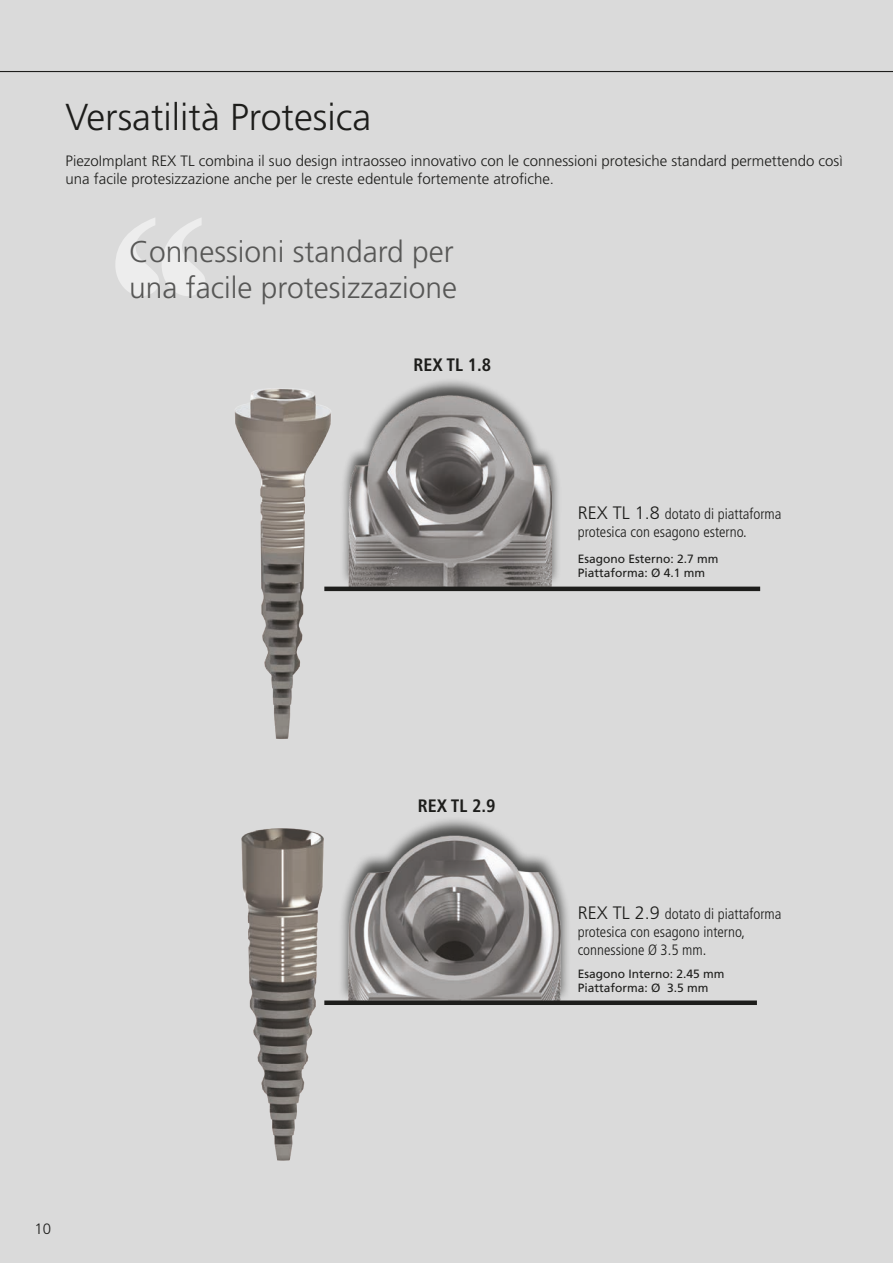
<style>
.page{position:relative;width:893px;height:1263px;background:#dadada}
.page>*{position:absolute;margin:0;border:0;box-sizing:border-box;transform-origin:0 0}
.t1{font:300 37.5px "Frutiger LT Std";color:#1d1d1b}
.t2{font:300 30px/36px "Frutiger LT Std";color:#575756}
.t3{font:700 condensed 18px "Frutiger LT Std";color:#1d1d1b}
.t4{font:300 15px/18px "Frutiger LT Std";color:#1d1d1b}
.t5{font:300 condensed 15px/18px "Frutiger LT Std";color:#1d1d1b}
.t6{font:12px/14.4px "Frutiger LT Std";color:#1d1d1b}
.s1{font-stretch:normal;font-size:18px}
</style>
<div class="page">
<hr style="left:0;top:71px;width:893px;height:1px;background:#1d1d1b">
<svg style="left:115px;top:218px;width:90px;height:78px"></svg>
<div style="left:339px;top:817px;width:232px;height:187px;background:#1d1d1b;opacity:.75"></div>
<img style="left:345px;top:835px;width:215px;height:165px">
<div style="left:340px;top:377px;width:222px;height:210px;background:#1d1d1b;opacity:.75"></div>
<img style="left:345px;top:395px;width:212px;height:191px">
<hr style="left:324px;top:587px;width:436px;height:4px;background:#1d1d1b">
<div style="left:324px;top:1000px;width:433px;height:5px;background:#1d1d1b"></div>
<img style="left:241px;top:827px;width:104px;height:334px">
<img style="left:235px;top:388px;width:110px;height:351px">
<h1 class="t1" style="left:66px;top:96px;width:307px">Versatilità Protesica</h1>
<p class="t4" style="left:66px;top:152px;width:779px">PiezoImplant REX TL combina il suo design intraosseo innovativo con le connessioni protesiche standard permettendo così una facile protesizzazione anche per le creste edentule fortemente atrofiche.</p>
<h2 class="t2" style="left:129px;top:235px;width:329px">Connessioni standard per una facile protesizzazione</h2>
<p class="t3" style="left:414px;top:354px;width:79px">REX TL 1.8</p>
<p class="t5" style="left:578px;top:505px;width:205px"><span class="s1">REX TL 1.8</span> dotato di piattaforma protesica con esagono esterno.</p>
<p class="t6" style="left:578px;top:551px;width:142px">Esagono Esterno: 2.7 mm<br>Piattaforma: Ø 4.1 mm</p>
<p class="t3" style="left:418px;top:795px;width:79px">REX TL 2.9</p>
<p class="t5" style="left:578px;top:905px;width:205px"><span class="s1">REX TL 2.9</span> dotato di piattaforma protesica con esagono interno, connessione Ø 3.5 mm.</p>
<p class="t6" style="left:578px;top:966px;width:148px">Esagono Interno: 2.45 mm<br>Piattaforma: Ø 3.5 mm</p>
<p class="t4" style="left:34px;top:1220px;width:18px">10</p>
</div>
